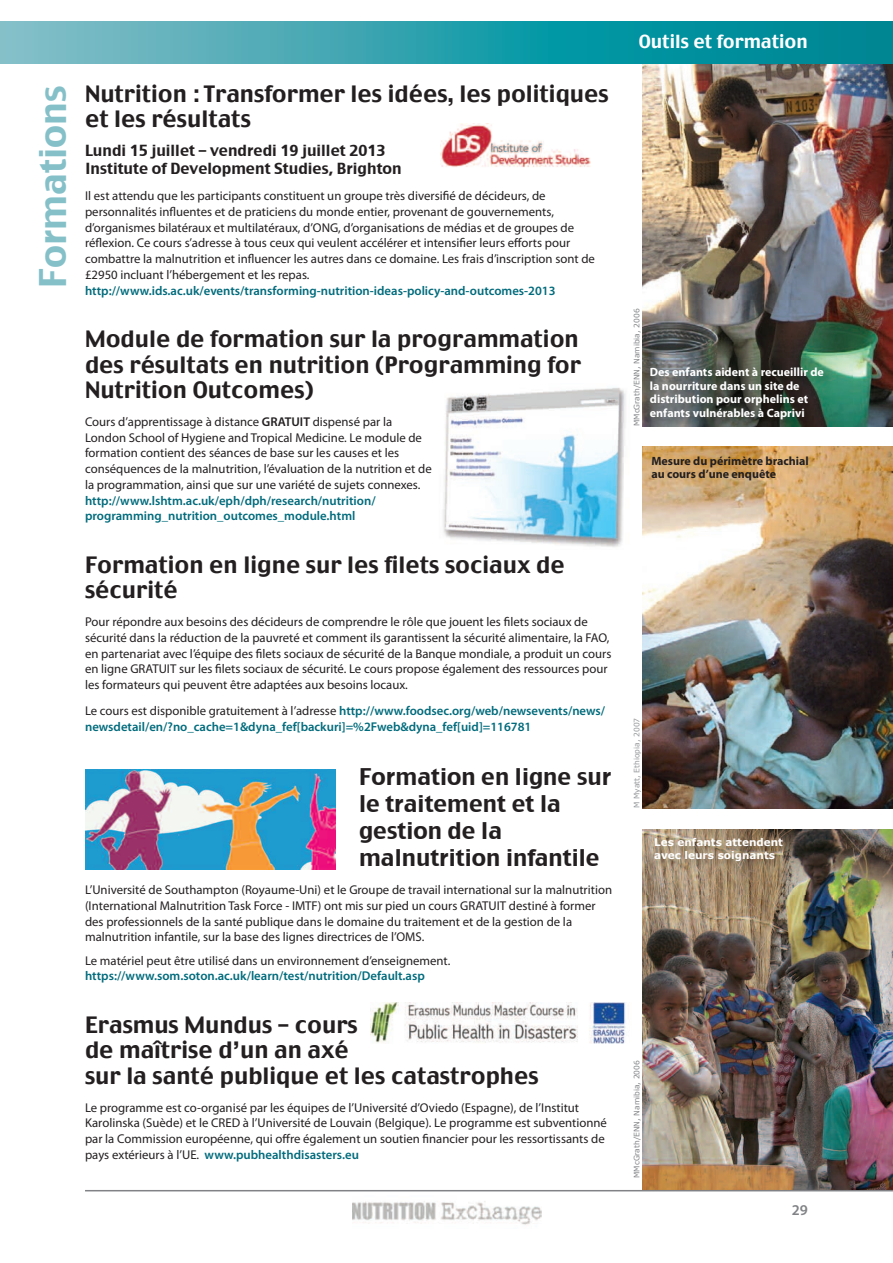
<style>
.page{position:relative;width:893px;height:1263px;background:#fff}
.page>*{position:absolute;margin:0;border:0;box-sizing:border-box;transform-origin:0 0}
.t1{font:36px "Charcoal CY";color:#85c0c9}
.t2{font:22.5px/25.5px "Charcoal";color:#231f20}
.t3{font:22.5px/27px "Charcoal CY";color:#231f20}
.t4{font:18px "Charcoal";color:#fff}
.t5{font:15px/18px "Charcoal CY";color:#231f20}
.t6{font:600 15px "Myriad Pro";color:#808285}
.t7{font:12.75px/15.8px "Myriad Pro";color:#231f20}
.t8{font:600 12.75px/15.8px "Myriad Pro";color:#006b7c}
.t9{font:700 12px/13.5px "Myriad Pro";color:#fff}
.t10{font:700 12px/13.5px "Myriad Pro";color:#231f20}
.t11{font:700 10.5px/13.5px "Verdana";color:#fff}
.t12{font:7.5px "Verdana";color:#808285}
.t13{font:7.5px "Verdana";color:#939598}
.s1{font-weight:600}
.s2{font-weight:400;color:#231f20}
.s3{font-weight:600;color:#006b7c}
</style>
<div class="page">
<img style="left:642px;top:829px;width:251px;height:361px">
<img style="left:642px;top:446px;width:251px;height:362px">
<img style="left:642px;top:64px;width:251px;height:363px">
<img style="left:352px;top:1201px;width:189px;height:24px">
<svg style="left:0;top:21px;width:893px;height:43px;background:#2ea0ac"></svg>
<img style="left:440px;top:123px;width:151px;height:45px">
<img style="left:85px;top:769px;width:250px;height:100px">
<img style="left:642px;top:358px;width:210px;height:69px">
<img style="left:642px;top:829px;width:170px;height:66px">
<img style="left:371px;top:1002px;width:255px;height:42px">
<hr style="left:85px;top:1190px;width:808px;height:1px;background:#808285">
<img style="left:443px;top:388px;width:183px;height:159px">
<h1 class="t1" style="left:30px;top:288px;width:205px;rotate:-90deg">Formations</h1>
<h2 class="t2" style="left:85px;top:81px;width:525px">Nutrition : Transformer les idées, les politiques et les résultats</h2>
<p class="t5" style="left:85px;top:141px;width:318px">Lundi 15 juillet – vendredi 19 juillet 2013<br>Institute of Development Studies, Brighton</p>
<p class="t7" style="left:85px;top:189px;width:511px">Il est attendu que les participants constituent un groupe très diversifié de décideurs, de personnalités influentes et de praticiens du monde entier, provenant de gouvernements, d’organismes bilatéraux et multilatéraux, d’ONG, d’organisations de médias et de groupes de réflexion. Ce cours s’adresse à tous ceux qui veulent accélérer et intensifier leurs efforts pour combattre la malnutrition et influencer les autres dans ce domaine. Les frais d’inscription sont de £2950 incluant l’hébergement et les repas.</p>
<p class="t8" style="left:85px;top:283px;width:472px">http://www.ids.ac.uk/events/transforming-nutrition-ideas-policy-and-outcomes-2013</p>
<h2 class="t2" style="left:85px;top:326px;width:498px;text-align:justify">Module de formation sur la programmation des résultats en nutrition (Programming for Nutrition Outcomes)</h2>
<p class="t7" style="left:85px;top:415px;width:348px">Cours d’apprentissage à distance <span class="s1">GRATUIT</span> dispensé par la London School of Hygiene and Tropical Medicine. Le module de formation contient des séances de base sur les causes et les conséquences de la malnutrition, l’évaluation de la nutrition et de la programmation, ainsi que sur une variété de sujets connexes.</p>
<p class="t8" style="left:85px;top:494px;width:292px">http://www.lshtm.ac.uk/eph/dph/research/nutrition/ programming_nutrition_outcomes_module.html</p>
<h2 class="t2" style="left:85px;top:552px;width:481px">Formation en ligne sur les filets sociaux de sécurité</h2>
<p class="t7" style="left:85px;top:615px;width:528px">Pour répondre aux besoins des décideurs de comprendre le rôle que jouent les filets sociaux de sécurité dans la réduction de la pauvreté et comment ils garantissent la sécurité alimentaire, la FAO, en partenariat avec l’équipe des filets sociaux de sécurité de la Banque mondiale, a produit un cours en ligne GRATUIT sur les filets sociaux de sécurité. Le cours propose également des ressources pour les formateurs qui peuvent être adaptées aux besoins locaux.</p>
<p class="t8" style="left:85px;top:704px;width:522px"><span class="s2">Le cours est disponible gratuitement à l’adresse</span> http://www.foodsec.org/web/newsevents/news/ newsdetail/en/?no_cache=1&amp;dyna_fef[backuri]=%2Fweb&amp;dyna_fef[uid]=116781</p>
<h2 class="t3" style="left:359px;top:763px;width:254px">Formation en ligne sur le traitement et la gestion de la malnutrition infantile</h2>
<p class="t7" style="left:85px;top:883px;width:528px">L’Université de Southampton (Royaume-Uni) et le Groupe de travail international sur la malnutrition (International Malnutrition Task Force - IMTF) ont mis sur pied un cours GRATUIT destiné à former des professionnels de la santé publique dans le domaine du traitement et de la gestion de la malnutrition infantile, sur la base des lignes directrices de l’OMS.</p>
<p class="t7" style="left:85px;top:953px;width:367px">Le matériel peut être utilisé dans un environnement d’enseignement.</p>
<p class="t8" style="left:85px;top:969px;width:341px">https://www.som.soton.ac.uk/learn/test/nutrition/Default.asp</p>
<h2 class="t2" style="left:85px;top:1011px;width:455px">Erasmus Mundus – cours<br>de maîtrise d’un an axé<br>sur la santé publique et les catastrophes</h2>
<p class="t7" style="left:85px;top:1100px;width:523px">Le programme est co-organisé par les équipes de l’Université d’Oviedo (Espagne), de l’Institut Karolinska (Suède) et le CRED à l’Université de Louvain (Belgique). Le programme est subventionné par la Commission européenne, qui offre également un soutien financier pour les ressortissants de pays extérieurs à l’UE. <span class="s3">www.pubhealthdisasters.eu</span></p>
<h3 class="t4" style="left:639px;top:30px;width:170px">Outils et formation</h3>
<p class="t12" style="left:632px;top:426px;width:119px;rotate:-90deg">MMcGrath/ENN, Namibia, 2006</p>
<p class="t9" style="left:650px;top:366px;width:175px">Des enfants aident à recueillir de la nourriture dans un site de distribution pour orphelins et enfants vulnérables à Caprivi</p>
<p class="t10" style="left:651px;top:455px;width:159px">Mesure du périmètre brachial au cours d’une enquête</p>
<p class="t13" style="left:632px;top:808px;width:92px;rotate:-90deg">M Myatt, Ethiopia, 2007</p>
<p class="t11" style="left:654px;top:835px;width:131px">Les enfants attendent avec leurs soignants</p>
<p class="t12" style="left:632px;top:1178px;width:119px;rotate:-90deg">MMcGrath/ENN, Namibia, 2006</p>
<p class="t6" style="left:792px;top:1204px;width:18px">29</p>
</div>
